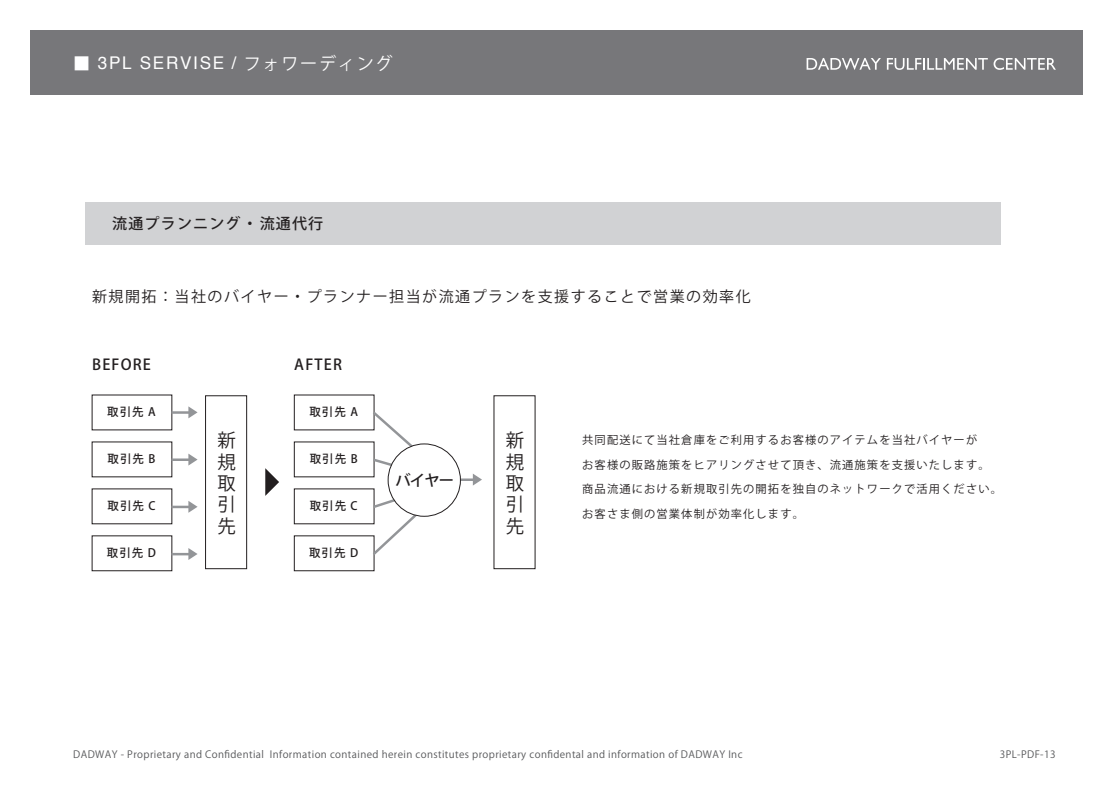
<style>
.page{position:relative;width:1113px;height:805px;background:#fff}
.page>*{position:absolute;margin:0;border:0;box-sizing:border-box;transform-origin:0 0}
.t1{font:18.5px/21.4px "Koz Go Pr 6 N";color:#231f20;text-align:justify}
.t2{font:17.5px "Helvetica";letter-spacing:.1em;color:#fff}
.t3{font:500 15.25px "Koz Go Pr 6 N";color:#231f20}
.t4{font:15px "Koz Go Pr 6 N";letter-spacing:.1em;color:#231f20}
.t5{font:500 15px "Koz Go Pr 6 N";letter-spacing:.08em;color:#231f20}
.t6{font:500 11.5px "Koz Go Pr 6 N";letter-spacing:.08em;color:#231f20}
.t7{font:11.25px/24.4px "Koz Go Pr 6 N";letter-spacing:.1em;color:#231f20}
.t8{font:10px "Koz Go Pr 6 N";letter-spacing:.04em;color:#57585a}
.s1{font-family:"Koz Go Pr 6 N"}
</style>
<div class="page">
<div style="left:30px;top:31px;width:1053px;height:64px;background:#77777a"></div>
<svg style="left:806px;top:58px;width:75px;height:12px"></svg>
<svg style="left:887px;top:58px;width:169px;height:12px"></svg>
<svg style="left:265px;top:468px;width:14px;height:28px"></svg>
<div style="left:92px;top:535px;width:80px;height:36px;border:1px solid #231f20"></div>
<div style="left:205px;top:395px;width:42px;height:174px;border:1px solid #231f20"></div>
<hr style="left:171px;top:411px;width:20px;height:2px;background:#939598">
<svg style="left:188px;top:406px;width:10px;height:12px"></svg>
<hr style="left:171px;top:458px;width:20px;height:3px;background:#939598">
<svg style="left:188px;top:453px;width:10px;height:12px"></svg>
<hr style="left:456px;top:478px;width:20px;height:3px;background:#939598">
<svg style="left:473px;top:474px;width:9px;height:11px"></svg>
<hr style="left:171px;top:505px;width:20px;height:3px;background:#939598">
<svg style="left:188px;top:501px;width:10px;height:11px"></svg>
<hr style="left:171px;top:552px;width:20px;height:3px;background:#939598">
<svg style="left:188px;top:548px;width:10px;height:12px"></svg>
<div style="left:294px;top:535px;width:80px;height:36px;border:1px solid #231f20"></div>
<svg style="left:370px;top:409px;width:44px;height:67px"></svg>
<svg style="left:370px;top:487px;width:64px;height:70px"></svg>
<div style="left:388px;top:444px;width:72px;height:72px;background:#fff;border-radius:50%"></div>
<div style="left:388px;top:443px;width:73px;height:73px;border:1px solid #231f20;border-radius:50%"></div>
<div style="left:85px;top:202px;width:915px;height:42px;background:#d1d2d4"></div>
<h2 class="t2" style="left:73px;top:50px;width:321px"><span class="s1">■</span> 3PL SERVISE / <span class="s1">フォワーディング</span></h2>
<h3 class="t5" style="left:112px;top:215px;width:213px">流通プランニング ・ 流通代行</h3>
<h3 class="t4" style="left:92px;top:288px;width:660px">新規開拓：当社のバイヤー・プランナー担当が流通プランを支援することで営業の効率化</h3>
<h3 class="t5" style="left:92px;top:356px;width:60px">BEFORE</h3>
<h3 class="t5" style="left:294px;top:356px;width:49px">AFTER</h3>
<p class="t6" style="left:309px;top:405px;width:50px">取引先 A</p>
<p class="t6" style="left:310px;top:452px;width:49px">取引先 B</p>
<p class="t6" style="left:310px;top:499px;width:49px">取引先 C</p>
<p class="t6" style="left:309px;top:546px;width:51px">取引先 D</p>
<p class="t6" style="left:107px;top:405px;width:50px">取引先 A</p>
<p class="t6" style="left:108px;top:452px;width:49px">取引先 B</p>
<p class="t6" style="left:108px;top:499px;width:49px">取引先 C</p>
<p class="t6" style="left:107px;top:546px;width:51px">取引先 D</p>
<h1 class="t1" style="left:217px;top:430px;width:19px">新規取引先</h1>
<h1 class="t1" style="left:506px;top:430px;width:19px">新規取引先</h1>
<h3 class="t3" style="left:395px;top:471px;width:60px">バイヤー</h3>
<p class="t7" style="left:582px;top:428px;width:421px">共同配送にて当社倉庫をご利用するお客様のアイテムを当社バイヤーが<br>お客様の販路施策をヒアリングさせて頂き、流通施策を支援いたします。商品流通における新規取引先の開拓を独自のネットワークで活用ください。お客さま側の営業体制が効率化します。</p>
<p class="t8" style="left:73px;top:748px;width:671px">DADWAY - Proprietary and Confidential Information contained herein constitutes proprietary confidental and information of DADWAY Inc</p>
<p class="t8" style="left:999px;top:748px;width:57px">3PL-PDF-13</p>
</div>
